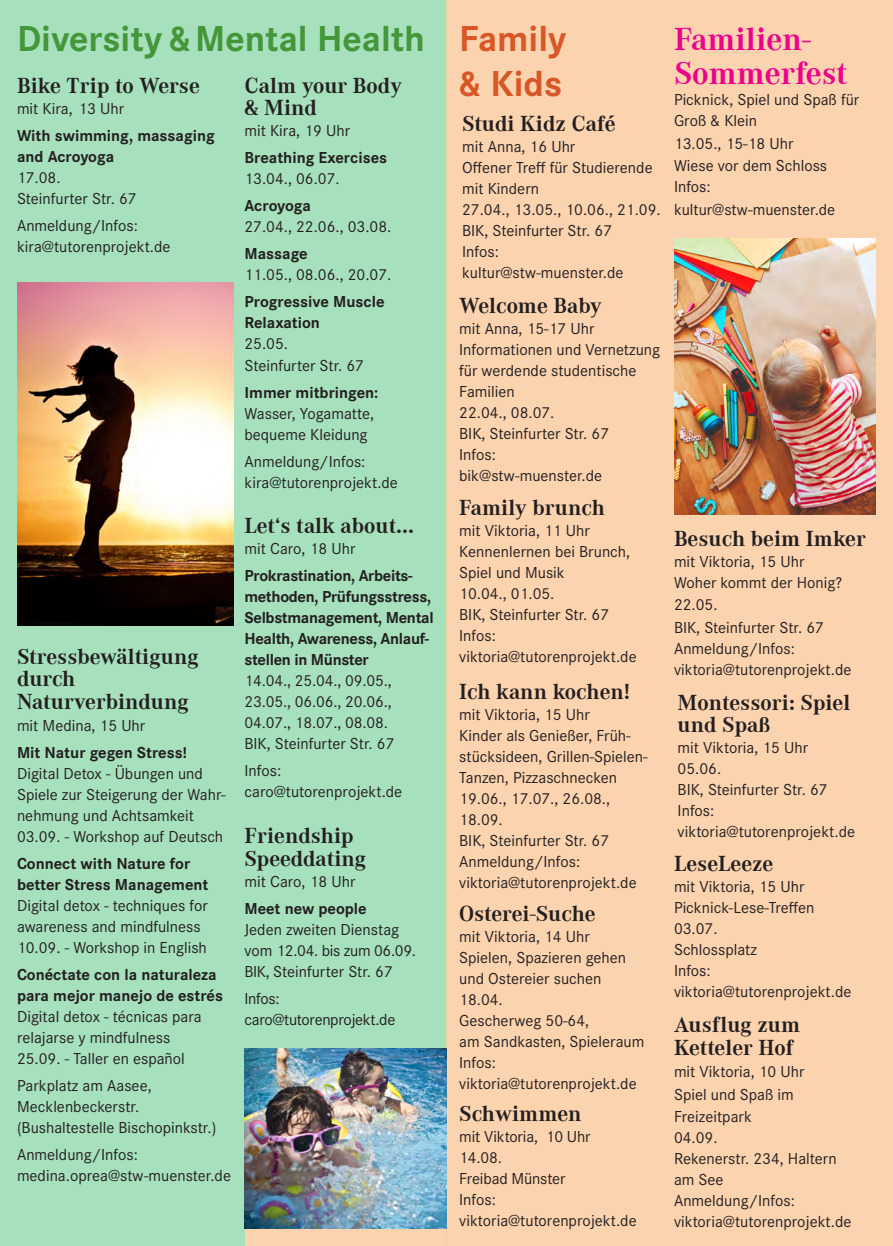
<style>
.page{position:relative;width:893px;height:1246px;background:#fff}
.page>*{position:absolute;margin:0;border:0;box-sizing:border-box;transform-origin:0 0}
.t1{font:700 37.5px "Corporate S";color:#449739}
.t2{font:700 37.5px/45px "Corporate S";color:#d95727}
.t3{font:700 33px/34.5px "Corporate A";color:#ed028c}
.t4{font:700 22.5px/22.5px "Corporate A";color:#231f20}
.t5{font:16.5px/21px "Corporate S";color:#231f20}
.t6{font:700 16.5px/21px "Corporate S";color:#231f20}
.t7{font:700 16.5px/21px "Corporate S";letter-spacing:-.02em;color:#231f20}
.t8{font:16.5px/21px "Corporate S";letter-spacing:-.02em;color:#231f20}
</style>
<div class="page">
<div style="left:244px;top:0;width:202px;height:1062px;background:#a7e0bd"></div>
<div style="left:0;top:0;width:244px;height:1246px;background:#a7e0bd"></div>
<div style="left:446px;top:0;width:447px;height:1246px;background:#fcd3af"></div>
<img style="left:17px;top:283px;width:217px;height:342px">
<img style="left:674px;top:238px;width:202px;height:276px">
<div style="left:244px;top:1062px;width:202px;height:184px;background:#fcd3af"></div>
<img style="left:244px;top:1049px;width:202px;height:180px">
<h1 class="t1" style="left:17px;top:12px;width:410px">Diversity &amp; Mental Health</h1>
<h3 class="t4" style="left:17px;top:75px;width:184px">Bike Trip to Werse</h3>
<p class="t5" style="left:17px;top:97px;width:109px">mit Kira, 13 Uhr</p>
<p class="t6" style="left:17px;top:124px;width:199px">With swimming, massaging and Acroyoga</p>
<p class="t5" style="left:17px;top:166px;width:121px">17.08.<br>Steinfurter Str. 67</p>
<p class="t5" style="left:17px;top:214px;width:155px">Anmeldung/Infos: kira@tutorenprojekt.de</p>
<h3 class="t4" style="left:17px;top:645px;width:183px">Stressbewältigung durch<br>Naturverbindung</h3>
<p class="t5" style="left:17px;top:715px;width:130px">mit Medina, 15 Uhr</p>
<p class="t6" style="left:17px;top:742px;width:171px">Mit Natur gegen Stress!</p>
<p class="t5" style="left:17px;top:763px;width:210px">Digital Detox - Übungen und<br>Spiele zur Steigerung der Wahr&shy;nehmung und Achtsamkeit<br>03.09. - Workshop auf Deutsch</p>
<p class="t6" style="left:17px;top:853px;width:193px">Connect with Nature for better Stress Management</p>
<p class="t5" style="left:17px;top:895px;width:192px">Digital detox - techniques for awareness and mindfulness<br>10.09. - Workshop in English</p>
<p class="t6" style="left:17px;top:964px;width:208px">Conéctate con la naturaleza para mejor manejo de estrés</p>
<p class="t5" style="left:17px;top:1006px;width:186px">Digital detox - técnicas para relajarse y mindfulness<br>25.09. - Taller en español</p>
<p class="t5" style="left:17px;top:1075px;width:201px">Parkplatz am Aasee,<br>Mecklenbeckerstr. (Bushaltestelle Bischopinkstr.)</p>
<p class="t5" style="left:17px;top:1144px;width:216px">Anmeldung/Infos: medina.oprea@stw-muenster.de</p>
<h3 class="t4" style="left:244px;top:75px;width:159px">Calm your Body &amp; Mind</h3>
<p class="t5" style="left:244px;top:120px;width:107px">mit Kira, 19 Uhr</p>
<p class="t6" style="left:244px;top:147px;width:144px">Breathing Exercises</p>
<p class="t5" style="left:244px;top:168px;width:97px">13.04., 06.07.</p>
<p class="t6" style="left:244px;top:195px;width:68px">Acroyoga</p>
<p class="t5" style="left:244px;top:216px;width:148px">27.04., 22.06., 03.08.</p>
<p class="t6" style="left:244px;top:243px;width:65px">Massage</p>
<p class="t5" style="left:244px;top:264px;width:148px">11.05., 08.06., 20.07.</p>
<p class="t6" style="left:244px;top:291px;width:142px">Progressive Muscle<br>Relaxation</p>
<p class="t5" style="left:244px;top:333px;width:121px">25.05.<br>Steinfurter Str. 67</p>
<p class="t6" style="left:244px;top:381px;width:135px">Immer mitbringen:</p>
<p class="t5" style="left:244px;top:402px;width:131px">Wasser, Yogamatte, bequeme Kleidung</p>
<p class="t5" style="left:244px;top:450px;width:155px">Anmeldung/Infos: kira@tutorenprojekt.de</p>
<h3 class="t4" style="left:244px;top:514px;width:171px">Let‘s talk about...</h3>
<p class="t5" style="left:244px;top:537px;width:112px">mit Caro, 18 Uhr</p>
<p class="t7" style="left:244px;top:564px;width:191px">Prokrastination, Arbeits&shy;methoden, Prüfungsstress,<br>Selbstmanagement, Mental<br>Health, Awareness, Anlauf&shy;stellen in Münster</p>
<p class="t5" style="left:244px;top:669px;width:151px">14.04., 25.04., 09.05.,<br>23.05., 06.06., 20.06.,<br>04.07., 18.07., 08.08.<br>BIK, Steinfurter Str. 67</p>
<p class="t5" style="left:244px;top:759px;width:159px">Infos: caro@tutorenprojekt.de</p>
<h3 class="t4" style="left:244px;top:825px;width:123px">Friendship<br>Speeddating</h3>
<p class="t5" style="left:244px;top:870px;width:112px">mit Caro, 18 Uhr</p>
<p class="t6" style="left:244px;top:897px;width:124px">Meet new people</p>
<p class="t5" style="left:244px;top:918px;width:173px">Jeden zweiten Dienstag vom 12.04. bis zum 06.09.<br>BIK, Steinfurter Str. 67</p>
<p class="t8" style="left:244px;top:987px;width:152px">Infos: caro@tutorenprojekt.de</p>
<h1 class="t2" style="left:459px;top:15px;width:109px">Family &amp; Kids</h1>
<h3 class="t4" style="left:462px;top:113px;width:155px">Studi Kidz Café</h3>
<p class="t5" style="left:462px;top:136px;width:200px">mit Anna, 16 Uhr<br>Offener Treff für Studierende mit Kindern<br>27.04., 13.05., 10.06., 21.09.<br>BIK, Steinfurter Str. 67<br>Infos: kultur@stw-muenster.de</p>
<h3 class="t4" style="left:459px;top:295px;width:144px">Welcome Baby</h3>
<p class="t5" style="left:459px;top:318px;width:202px">mit Anna, 15-17 Uhr<br>Informationen und Vernetzung für werdende studentische<br>Familien<br>22.04., 08.07.<br>BIK, Steinfurter Str. 67<br>Infos:<br>bik@stw-muenster.de</p>
<h3 class="t4" style="left:459px;top:497px;width:147px">Family brunch</h3>
<p class="t5" style="left:459px;top:519px;width:179px">mit Viktoria, 11 Uhr<br>Kennenlernen bei Brunch,<br>Spiel und Musik<br>10.04., 01.05.<br>BIK, Steinfurter Str. 67<br>Infos: viktoria@tutorenprojekt.de</p>
<h3 class="t4" style="left:459px;top:681px;width:172px">Ich kann kochen!</h3>
<p class="t5" style="left:459px;top:704px;width:190px">mit Viktoria, 15 Uhr<br>Kinder als Genießer, Früh&shy;stücksideen, Grillen-Spielen-<br>Tanzen, Pizzaschnecken<br>19.06., 17.07., 26.08.,<br>18.09.<br>BIK, Steinfurter Str. 67<br>Anmeldung/Infos: viktoria@tutorenprojekt.de</p>
<h3 class="t4" style="left:459px;top:903px;width:138px">Osterei-Suche</h3>
<p class="t5" style="left:459px;top:925px;width:187px">mit Viktoria, 14 Uhr<br>Spielen, Spazieren gehen und Ostereier suchen<br>18.04.<br>Gescherweg 50-64,<br>am Sandkasten, Spieleraum<br>Infos: viktoria@tutorenprojekt.de</p>
<h3 class="t4" style="left:459px;top:1103px;width:124px">Schwimmen</h3>
<p class="t5" style="left:459px;top:1125px;width:179px">mit Viktoria, 10 Uhr<br>14.08.<br>Freibad Münster<br>Infos: viktoria@tutorenprojekt.de</p>
<h2 class="t3" style="left:674px;top:22px;width:175px">Familien-<br>Sommerfest</h2>
<p class="t5" style="left:674px;top:89px;width:187px">Picknick, Spiel und Spaß für<br>Groß &amp; Klein</p>
<p class="t5" style="left:674px;top:131px;width:155px;line-height:22.5px">13.05., 15-18 Uhr<br>Wiese vor dem Schloss</p>
<p class="t5" style="left:674px;top:175px;width:163px;line-height:22.5px">Infos: kultur@stw-muenster.de</p>
<h3 class="t4" style="left:674px;top:528px;width:193px">Besuch beim Imker</h3>
<p class="t5" style="left:674px;top:550px;width:170px">mit Viktoria, 15 Uhr<br>Woher kommt der Honig?</p>
<p class="t5" style="left:674px;top:593px;width:151px;line-height:22.5px">22.05.<br>BIK, Steinfurter Str. 67</p>
<p class="t5" style="left:674px;top:637px;width:179px">Anmeldung/Infos: viktoria@tutorenprojekt.de</p>
<h3 class="t4" style="left:678px;top:691px;width:174px">Montessori: Spiel und Spaß</h3>
<p class="t5" style="left:678px;top:736px;width:179px">mit Viktoria, 15 Uhr<br>05.06.<br>BIK, Steinfurter Str. 67<br>Infos: viktoria@tutorenprojekt.de</p>
<h3 class="t4" style="left:674px;top:852px;width:101px">LeseLeeze</h3>
<p class="t5" style="left:674px;top:875px;width:179px">mit Viktoria, 15 Uhr<br>Picknick-Lese-Treffen<br>03.07.<br>Schlossplatz<br>Infos: viktoria@tutorenprojekt.de</p>
<h3 class="t4" style="left:674px;top:1014px;width:128px">Ausflug zum<br>Ketteler Hof</h3>
<p class="t5" style="left:674px;top:1060px;width:132px;line-height:22.5px">mit Viktoria, 10 Uhr<br>Spiel und Spaß im<br>Freizeitpark</p>
<p class="t5" style="left:674px;top:1127px;width:179px">04.09.<br>Rekenerstr. 234, Haltern am See<br>Anmeldung/Infos: viktoria@tutorenprojekt.de</p>
</div>
